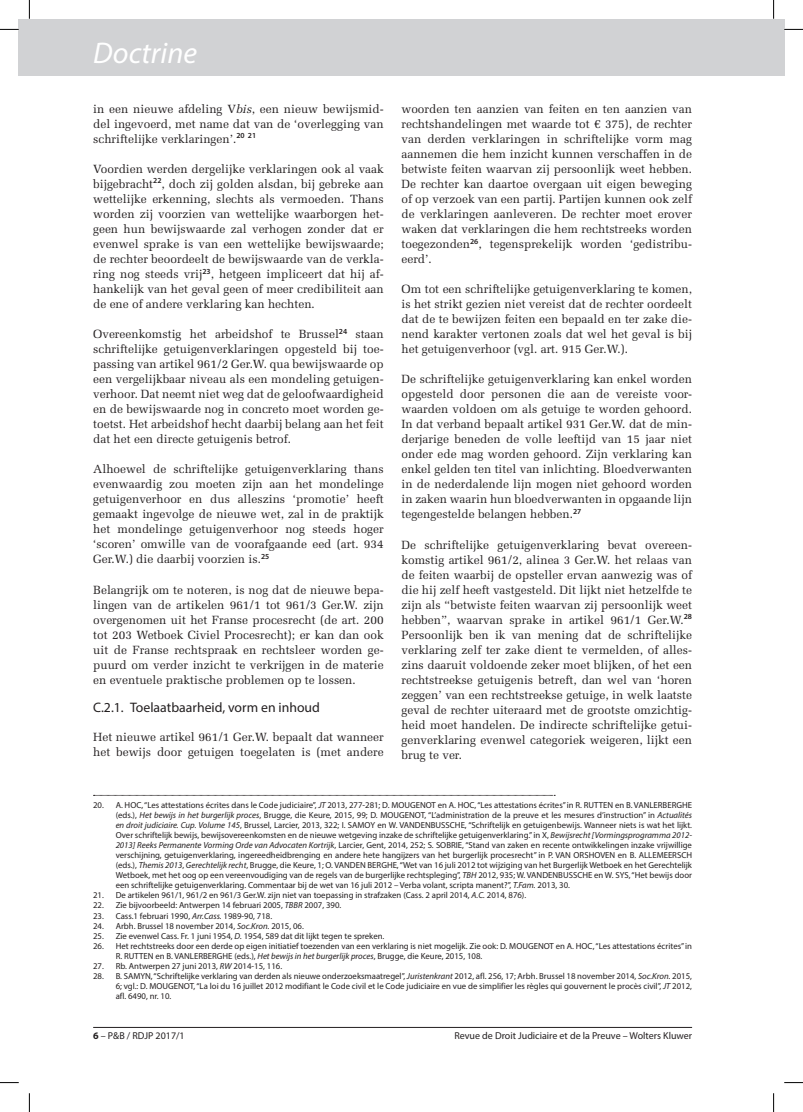
<style>
.page{position:relative;width:803px;height:1112px;background:#fff}
.page>*{position:absolute;margin:0;border:0;box-sizing:border-box;transform-origin:0 0}
.t1{font:italic 30px "Myriad Pro";color:#fff}
.t2{font:13.75px "Myriad Pro";color:#231f20}
.t3{font:11.88px/15px "Melior LT Std";color:#231f20;text-align:justify}
.t4{font:10px "Myriad Pro";color:#231f20}
.t5{font:8.75px/10px "Myriad Pro";color:#231f20;text-align:justify}
.s1{font-style:italic}
.s2{font-weight:700}
</style>
<div class="page">
<div style="left:19px;top:19px;width:765px;height:56px;background:#d1d2d4"></div>
<hr style="left:93px;top:1026px;width:599px;height:1px;background:#231f20">
<svg style="left:93px;top:794px;width:462px;height:1px"></svg>
<svg style="left:0;top:29px;width:19px;height:1px"></svg>
<svg style="left:784px;top:29px;width:19px;height:1px"></svg>
<svg style="left:0;top:1082px;width:19px;height:1px"></svg>
<svg style="left:784px;top:1082px;width:19px;height:1px"></svg>
<svg style="left:29px;top:0;width:1px;height:19px"></svg>
<svg style="left:29px;top:1093px;width:1px;height:18px"></svg>
<svg style="left:773px;top:0;width:1px;height:19px"></svg>
<svg style="left:773px;top:1093px;width:1px;height:18px"></svg>
<h1 class="t1" style="left:93px;top:34px;width:105px">Doctrine</h1>
<p class="t3" style="left:93px;top:102px;width:292px">in een nieuwe afdeling V<span class="s1">bis</span>, een nieuw bewijsmid&shy;del ingevoerd, met name dat van de ‘overlegging van schriftelijke verklaringen’.<sup>20</sup> <sup>21</sup></p>
<p class="t3" style="left:93px;top:162px;width:292px">Voordien werden dergelijke verklaringen ook al vaak bijgebracht<sup>22</sup>, doch zij golden alsdan, bij gebreke aan wettelijke erkenning, slechts als vermoeden. Thans worden zij voorzien van wettelijke waarborgen het&shy;geen hun bewijswaarde zal verhogen zonder dat er evenwel sprake is van een wettelijke bewijswaarde; de rechter beoordeelt de bewijswaarde van de verkla&shy;ring nog steeds vrij<sup>23</sup>, hetgeen impliceert dat hij af&shy;hankelijk van het geval geen of meer credibiliteit aan de ene of andere verklaring kan hechten.</p>
<p class="t3" style="left:93px;top:327px;width:292px">Overeenkomstig het arbeidshof te Brussel<sup>24</sup> staan schriftelijke getuigenverklaringen opgesteld bij toe&shy;passing van artikel 961/2 Ger.W. qua bewijswaarde op een vergelijkbaar niveau als een mondeling getuigen&shy;verhoor. Dat neemt niet weg dat de geloofwaardigheid en de bewijswaarde nog in concreto moet worden ge&shy;toetst. Het arbeidshof hecht daarbij belang aan het feit dat het een directe getuigenis betrof.</p>
<p class="t3" style="left:93px;top:462px;width:292px">Alhoewel de schriftelijke getuigenverklaring thans evenwaardig zou moeten zijn aan het mondelinge getuigenverhoor en dus alleszins ‘promotie’ heeft gemaakt ingevolge de nieuwe wet, zal in de praktijk het mondelinge getuigenverhoor nog steeds hoger ‘scoren’ omwille van de voorafgaande eed (art. 934<br>Ger.W.) die daarbij voorzien is.<sup>25</sup></p>
<p class="t3" style="left:93px;top:582px;width:292px">Belangrijk om te noteren, is nog dat de nieuwe bepa&shy;lingen van de artikelen 961/1 tot 961/3 Ger.W. zijn overgenomen uit het Franse procesrecht (de art. 200 tot 203 Wetboek Civiel Procesrecht); er kan dan ook uit de Franse rechtspraak en rechtsleer worden ge&shy;puurd om verder inzicht te verkrijgen in de materie en eventuele praktische problemen op te lossen.</p>
<p class="t2" style="left:93px;top:699px;width:228px">C.2.1. Toelaatbaarheid, vorm en inhoud</p>
<p class="t3" style="left:93px;top:729px;width:292px">Het nieuwe artikel 961/1 Ger.W. bepaalt dat wanneer het bewijs door getuigen toegelaten is (met andere</p>
<p class="t3" style="left:401px;top:102px;width:292px">woorden ten aanzien van feiten en ten aanzien van rechtshandelingen met waarde tot € 375), de rechter van derden verklaringen in schriftelijke vorm mag aannemen die hem inzicht kunnen verschaffen in de betwiste feiten waarvan zij persoonlijk weet hebben.<br>De rechter kan daartoe overgaan uit eigen beweging of op verzoek van een partij. Partijen kunnen ook zelf de verklaringen aanleveren. De rechter moet erover waken dat verklaringen die hem rechtstreeks worden toegezonden<sup>26</sup>, tegensprekelijk worden ‘gedistribu&shy;eerd’.</p>
<p class="t3" style="left:401px;top:282px;width:292px">Om tot een schriftelijke getuigenverklaring te komen, is het strikt gezien niet vereist dat de rechter oordeelt dat de te bewijzen feiten een bepaald en ter zake die&shy;nend karakter vertonen zoals dat wel het geval is bij het getuigenverhoor (vgl. art. 915 Ger.W.).</p>
<p class="t3" style="left:401px;top:372px;width:292px">De schriftelijke getuigenverklaring kan enkel worden opgesteld door personen die aan de vereiste voor&shy;waarden voldoen om als getuige te worden gehoord.<br>In dat verband bepaalt artikel 931 Ger.W. dat de min&shy;derjarige beneden de volle leeftijd van 15 jaar niet onder ede mag worden gehoord. Zijn verklaring kan enkel gelden ten titel van inlichting. Bloedverwanten in de nederdalende lijn mogen niet gehoord worden in zaken waarin hun bloedverwanten in opgaande lijn tegengestelde belangen hebben.<sup>27</sup></p>
<p class="t3" style="left:401px;top:537px;width:292px">De schriftelijke getuigenverklaring bevat overeen&shy;komstig artikel 961/2, alinea 3 Ger.W. het relaas van de feiten waarbij de opsteller ervan aanwezig was of die hij zelf heeft vastgesteld. Dit lijkt niet hetzelfde te zijn als “betwiste feiten waarvan zij persoonlijk weet hebben”, waarvan sprake in artikel 961/1 Ger.W.<sup>28<br></sup>Persoonlijk ben ik van mening dat de schriftelijke verklaring zelf ter zake dient te vermelden, of alles&shy;zins daaruit voldoende zeker moet blijken, of het een rechtstreekse getuigenis betreft, dan wel van ‘horen zeggen’ van een rechtstreekse getuige, in welk laatste geval de rechter uiteraard met de grootste omzichtig&shy;heid moet handelen. De indirecte schriftelijke getui&shy;genverklaring evenwel categoriek weigeren, lijkt een brug te ver.</p>
<p class="t5" style="left:116px;top:800px;width:578px;text-indent:-22px">20. A. HOC, “Les attestations écrites dans le Code judiciaire”, <span class="s1">JT</span> 2013, 277-281; D. MOUGENOT en A. HOC, “Les attestations écrites” in R. RUTTEN en B. VANLERBERGHE (eds.), <span class="s1">Het bewijs in het burgerlijk proces</span>, Brugge, die Keure, 2015, 99; D. MOUGENOT, “L’administration de la preuve et les mesures d’instruction” in <span class="s1">Actualités en droit judiciaire. Cup. Volume 145</span>, Brussel, Larcier, 2013, 322; I. SAMOY en W. VANDENBUSSCHE, “Schriftelijk en getuigenbewijs. Wanneer niets is wat het lijkt.<br>Over schriftelijk bewijs, bewijsovereenkomsten en de nieuwe wetgeving inzake de schriftelijke getuigenverklaring.” in X, <span class="s1">Bewijsrecht [Vormingsprogramma 2012- 2013] Reeks Permanente Vorming Orde van Advocaten Kortrijk</span>, Larcier, Gent, 2014, 252; S. SOBRIE, “Stand van zaken en recente ontwikkelingen inzake vrijwillige verschijning, getuigenverklaring, ingereedheidbrenging en andere hete hangijzers van het burgerlijk procesrecht” in P. VAN ORSHOVEN en B. ALLEMEERSCH (eds.), <span class="s1">Themis 2013</span>, <span class="s1">Gerechtelijk recht</span>, Brugge, die Keure, 1; O. VANDEN BERGHE, “Wet van 16 juli 2012 tot wijziging van het Burgerlijk Wetboek en het Gerechtelijk Wetboek, met het oog op een vereenvoudiging van de regels van de burgerlijke rechtspleging”, <span class="s1">TBH</span> 2012, 935; W. VANDENBUSSCHE en W. SYS, “Het bewijs door een schriftelijke getuigenverklaring. Commentaar bij de wet van 16 juli 2012 – Verba volant, scripta manent?”, <span class="s1">T.Fam.</span> 2013, 30.</p>
<p class="t5" style="left:93px;top:890px;width:435px">21. De artikelen 961/1, 961/2 en 961/3 Ger.W. zijn niet van toepassing in strafzaken (Cass. 2 april 2014, <span class="s1">A.C.</span> 2014, 876).</p>
<p class="t5" style="left:93px;top:900px;width:250px">22. Zie bijvoorbeeld: Antwerpen 14 februari 2005, <span class="s1">TBBR</span> 2007, 390.</p>
<p class="t5" style="left:93px;top:910px;width:181px">23. Cass.1 februari 1990, <span class="s1">Arr.Cass.</span> 1989-90, 718.</p>
<p class="t5" style="left:93px;top:920px;width:212px">24. Arbh. Brussel 18 november 2014, <span class="s1">Soc.Kron.</span> 2015, 06.</p>
<p class="t5" style="left:93px;top:930px;width:293px">25. Zie evenwel Cass. Fr. 1 juni 1954, <span class="s1">D.</span> 1954, 589 dat dit lijkt tegen te spreken.</p>
<p class="t5" style="left:116px;top:940px;width:578px;text-indent:-22px">26. Het rechtstreeks door een derde op eigen initiatief toezenden van een verklaring is niet mogelijk. Zie ook: D. MOUGENOT en A. HOC, “Les attestations écrites” in<br>R. RUTTEN en B. VANLERBERGHE (eds.), <span class="s1">Het bewijs in het burgerlijk proces</span>, Brugge, die Keure, 2015, 108.</p>
<p class="t5" style="left:93px;top:960px;width:191px">27. Rb. Antwerpen 27 juni 2013, <span class="s1">RW</span> 2014-15, 116.</p>
<p class="t5" style="left:116px;top:970px;width:578px;text-indent:-22px">28. B. SAMYN, “Schriftelijke verklaring van derden als nieuwe onderzoeksmaatregel”, <span class="s1">Juristenkrant</span> 2012, afl. 256, 17; Arbh. Brussel 18 november 2014, <span class="s1">Soc.Kron.</span> 2015, 6; vgl.: D. MOUGENOT, “La loi du 16 juillet 2012 modifiant le Code civil et le Code judiciaire en vue de simplifier les règles qui gouvernent le procès civil”, <span class="s1">JT</span> 2012, afl. 6490, nr. 10.</p>
<p class="t4" style="left:93px;top:1028px;width:93px"><span class="s2">6</span> – P&amp;B / RDJP 2017/1</p>
<p class="t4" style="left:454px;top:1028px;width:239px">Revue de Droit Judiciaire et de la Preuve – Wolters Kluwer</p>
</div>
